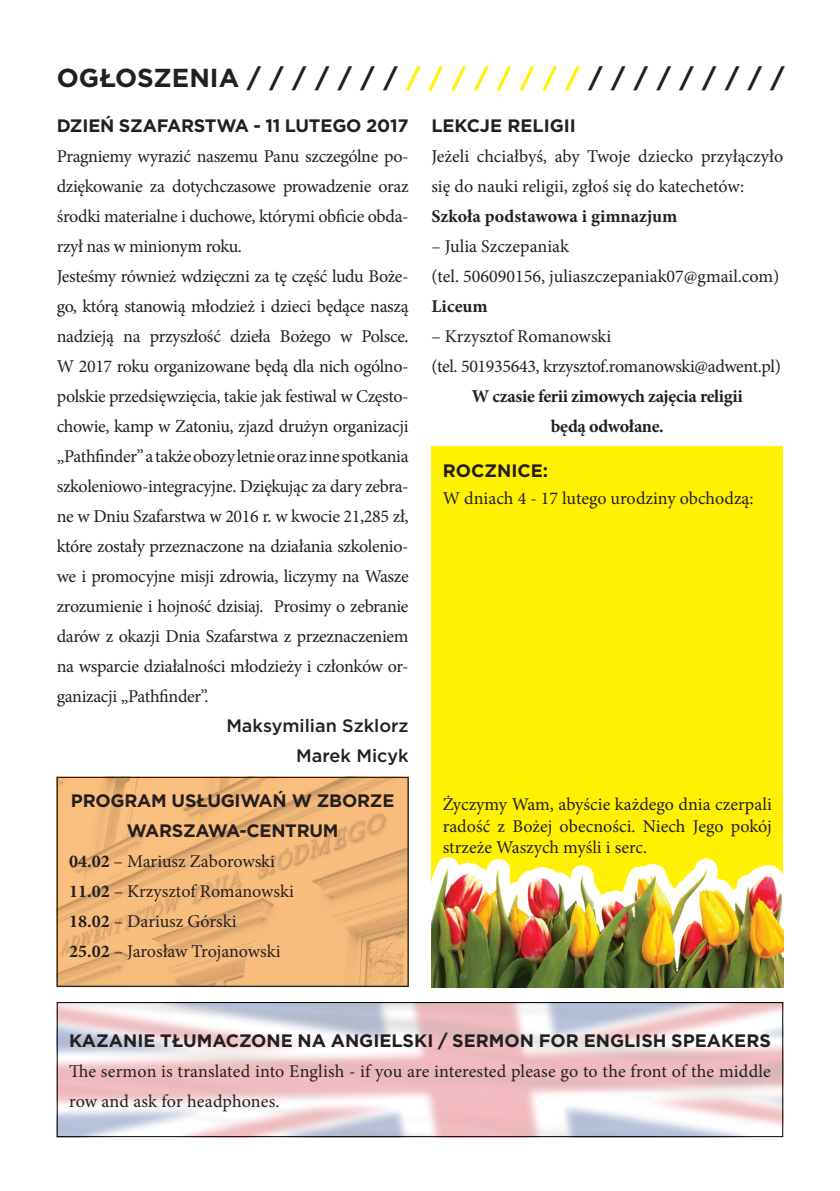
<style>
.page{position:relative;width:840px;height:1191px;background:#fff}
.page>*{position:absolute;margin:0;border:0;box-sizing:border-box;transform-origin:0 0}
.Relacje_Head{font:700 26px "Gotham";color:#231f20}
.Body_Text{font:18px/30px "Minion Pro";letter-spacing:-.005em;color:#231f20}
.Rocznice___Zyczenia{font:18px/21.6px "Minion Pro";color:#231f20;text-align:justify}
.Body_Text-2{font:700 18px "Minion Pro";letter-spacing:-.015em;color:#231f20}
.Program___Time{font:700 18px/30px "Gotham";letter-spacing:-.015em;color:#231f20;text-align:center}
.Headline{font:700 18px "Gotham";color:#231f20}
.Rocznice___data{font:18px "Minion Pro";color:#231f20}
.Body_Text-3{font:500 18px "Gotham";color:#231f20}
.Rocznice{font:700 18px "Gotham";color:#231f20}
.s1{color:#fff101}
.s2{font-weight:700}
</style>
<div class="page">
<div style="left:57px;top:1002px;width:725px;height:135px;border:1px solid #000"></div>
<div style="left:431px;top:447px;width:351px;height:540px;background:#fff101"></div>
<img style="left:431px;top:856px;width:351px;height:131px">
<img style="left:59px;top:779px;width:347px;height:205px">
<div style="left:57px;top:777px;width:351px;height:210px;border:1px solid #231f20"></div>
<p class="Relacje_Head" style="left:57px;top:60px;width:729px">OGŁOSZENIA ///////<span class="s1">////////</span>/////////</p>
<p class="Headline" style="left:431px;top:113px;width:146px">LEKCJE RELIGII</p>
<p class="Body_Text" style="left:431px;top:141px;width:353px">Jeżeli chciałbyś, aby Twoje dziecko przyłączyło się do nauki religii, zgłoś się do katechetów:</p>
<p class="Body_Text-2" style="left:431px;top:203px;width:247px">Szkoła podstawowa i gimnazjum</p>
<p class="Body_Text" style="left:431px;top:231px;width:139px">– Julia Szczepaniak</p>
<p class="Body_Text" style="left:431px;top:261px;width:349px">(tel. 506090156, juliaszczepaniak07@gmail.com)</p>
<p class="Body_Text-2" style="left:431px;top:293px;width:58px">Liceum</p>
<p class="Body_Text" style="left:431px;top:321px;width:181px">– Krzysztof Romanowski</p>
<p class="Body_Text" style="left:431px;top:351px;width:351px">(tel. 501935643, krzysztof.romanowski@adwent.pl)</p>
<p class="Body_Text-2" style="left:471px;top:383px;width:272px">W czasie ferii zimowych zajęcia religii</p>
<p class="Body_Text-2" style="left:550px;top:413px;width:114px">będą odwołane.</p>
<p class="Program___Time" style="left:57px;top:110px;width:353px">DZIEŃ SZAFARSTWA - 11 LUTEGO 2017</p>
<p class="Body_Text" style="left:57px;top:141px;width:353px;text-align:justify">Pragniemy wyrazić naszemu Panu szczególne po&shy;dziękowanie za dotychczasowe prowadzenie oraz środki materialne i duchowe, którymi obficie obda&shy;rzył nas w minionym roku.</p>
<p class="Body_Text" style="left:57px;top:261px;width:353px;text-align:justify">Jesteśmy również wdzięczni za tę część ludu Boże&shy;go, którą stanowią młodzież i dzieci będące naszą nadzieją na przyszłość dzieła Bożego w Polsce.<br>W 2017 roku organizowane będą dla nich ogólno&shy;polskie przedsięwzięcia, takie jak festiwal w Często&shy;chowie, kamp w Zatoniu, zjazd drużyn organizacji „Pathfinder” a także obozy letnie oraz inne spotkania szkoleniowo-integracyjne. Dziękując za dary zebra&shy;ne w Dniu Szafarstwa w 2016 r. w kwocie 21,285 zł, które zostały przeznaczone na działania szkolenio&shy;we i promocyjne misji zdrowia, liczymy na Wasze zrozumienie i hojność dzisiaj. Prosimy o zebranie darów z okazji Dnia Szafarstwa z przeznaczeniem na wsparcie działalności młodzieży i członków or&shy;ganizacji „Pathfinder”.</p>
<p class="Body_Text-3" style="left:226px;top:715px;width:184px">Maksymilian Szklorz</p>
<p class="Body_Text-3" style="left:296px;top:745px;width:114px">Marek Micyk</p>
<p class="Rocznice" style="left:442px;top:458px;width:107px">ROCZNICE:</p>
<p class="Rocznice___data" style="left:442px;top:486px;width:312px">W dniach 4 - 17 lutego urodziny obchodzą:</p>
<p class="Program___Time" style="left:71px;top:785px;width:325px">PROGRAM USŁUGIWAŃ W ZBORZE<br>WARSZAWA-CENTRUM</p>
<p class="Body_Text" style="left:69px;top:846px;width:207px"><span class="s2">04.02</span> – Mariusz Zaborowski</p>
<p class="Body_Text" style="left:69px;top:876px;width:226px"><span class="s2">11.02</span> – Krzysztof Romanowski</p>
<p class="Body_Text" style="left:69px;top:906px;width:169px"><span class="s2">18.02</span> – Dariusz Górski</p>
<p class="Body_Text" style="left:69px;top:936px;width:213px"><span class="s2">25.02</span> – Jarosław Trojanowski</p>
<p class="Rocznice___Zyczenia" style="left:442px;top:793px;width:330px">Życzymy Wam, abyście każdego dnia czerpali radość z Bożej obecności. Niech Jego pokój strzeże Waszych myśli i serc.</p>
<p class="Headline" style="left:69px;top:1028px;width:703px">KAZANIE TŁUMACZONE NA ANGIELSKI / SERMON FOR ENGLISH SPEAKERS</p>
<p class="Body_Text" style="left:69px;top:1056px;width:702px">The sermon is translated into English - if you are interested please go to the front of the middle row and ask for headphones.</p>
</div>
